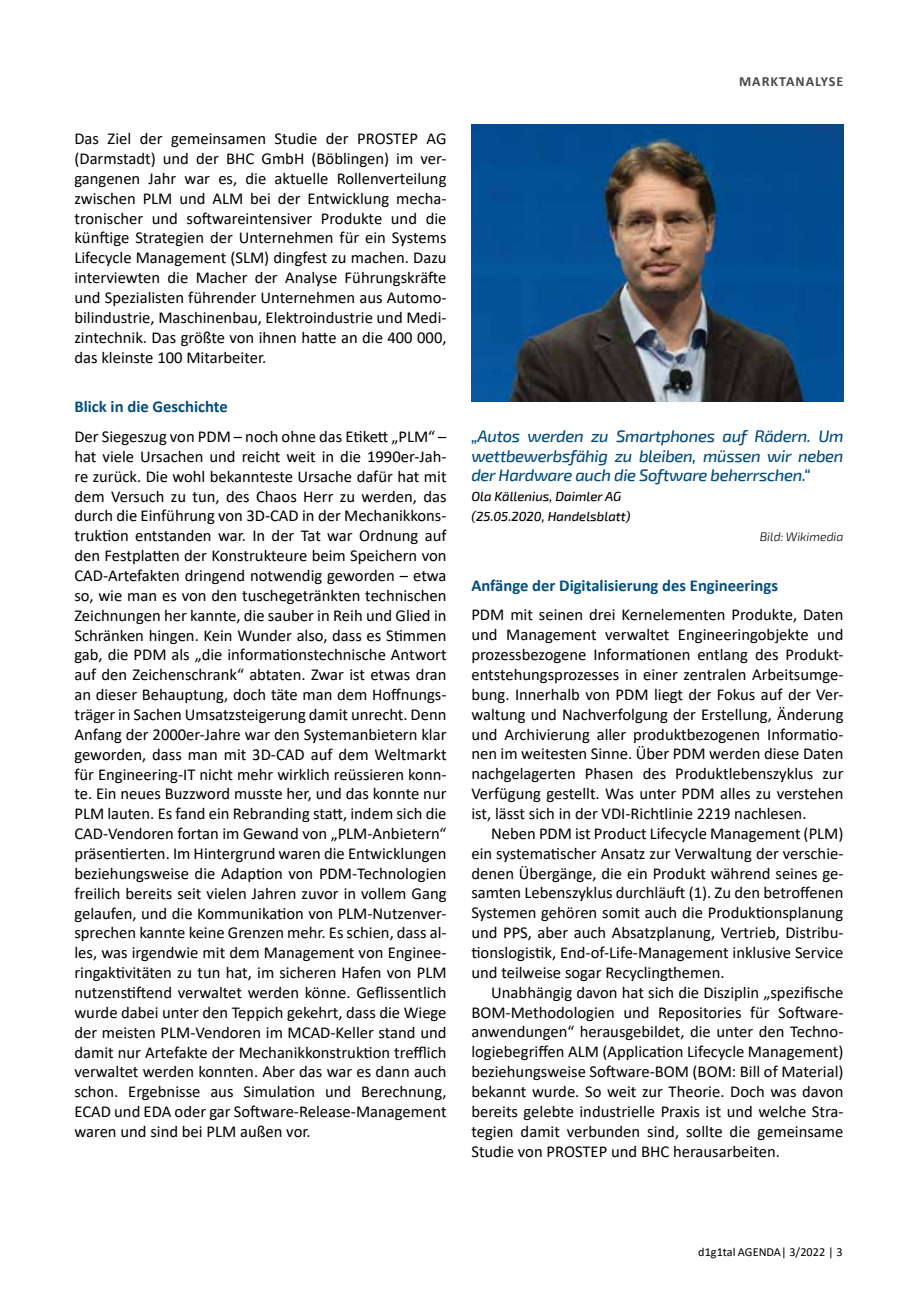
<style>
.page{position:relative;width:913px;height:1315px;background:#fff}
.page>*{position:absolute;margin:0;border:0;box-sizing:border-box;transform-origin:0 0}
.t1{font:16.62px/19.8px "Calibri";color:#000;text-align:justify}
.t2{font:italic 500 16.62px/19.8px "Exo 2";letter-spacing:-.02em;color:#004d7e;text-align:justify}
.t3{font:700 16.62px "Calibri";color:#004d7e}
.t4{font:700 14px "Calibri";letter-spacing:.07em;color:#4a4a49}
.t5{font:italic 500 13.12px/19.8px "Exo 2";color:#000}
.t6{font:12.25px "Calibri";color:#000}
.t7{font:italic 300 12.25px "Exo 2";color:#000}
</style>
<div class="page">
<img style="left:471px;top:124px;width:372px;height:278px">
<p class="t4" style="left:739px;top:71px;width:106px">MARKTANALYSE</p>
<p class="t1" style="left:74px;top:128px;width:374px">Das Ziel der gemeinsamen Studie der PROSTEP AG (Darmstadt) und der BHC GmbH (Böblingen) im ver&shy;gangenen Jahr war es, die aktuelle Rollenverteilung zwischen PLM und ALM bei der Entwicklung mecha&shy;tronischer und softwareintensiver Produkte und die künftige Strategien der Unternehmen für ein Systems Lifecycle Management (SLM) dingfest zu machen. Dazu interviewten die Macher der Analyse Führungskräfte und Spezialisten führender Unternehmen aus Automo&shy;bilindustrie, Maschinenbau, Elektroindustrie und Medi&shy;zintechnik. Das größte von ihnen hatte an die 400 000, das kleinste 100 Mitarbeiter.</p>
<p class="t3" style="left:74px;top:395px;width:155px">Blick in die Geschichte</p>
<p class="t1" style="left:74px;top:426px;width:374px">Der Siegeszug von PDM – noch ohne das Etikett „PLM“ – hat viele Ursachen und reicht weit in die 1990er-Jah&shy;re zurück. Die wohl bekannteste Ursache dafür hat mit dem Versuch zu tun, des Chaos Herr zu werden, das durch die Einführung von 3D-CAD in der Mechanikkons&shy;truktion entstanden war. In der Tat war Ordnung auf den Festplatten der Konstrukteure beim Speichern von CAD-Artefakten dringend notwendig geworden – etwa so, wie man es von den tuschegetränkten technischen Zeichnungen her kannte, die sauber in Reih und Glied in Schränken hingen. Kein Wunder also, dass es Stimmen gab, die PDM als „die informationstechnische Antwort auf den Zeichenschrank“ abtaten. Zwar ist etwas dran an dieser Behauptung, doch täte man dem Hoffnungs&shy;träger in Sachen Umsatzsteigerung damit unrecht. Denn Anfang der 2000er-Jahre war den Systemanbietern klar geworden, dass man mit 3D-CAD auf dem Weltmarkt für Engineering-IT nicht mehr wirklich reüssieren konn&shy;te. Ein neues Buzzword musste her, und das konnte nur PLM lauten. Es fand ein Rebranding statt, indem sich die CAD-Vendoren fortan im Gewand von „PLM-Anbietern“ präsentierten. Im Hintergrund waren die Entwicklungen beziehungsweise die Adaption von PDM-Technologien freilich bereits seit vielen Jahren zuvor in vollem Gang gelaufen, und die Kommunikation von PLM-Nutzenver&shy;sprechen kannte keine Grenzen mehr. Es schien, dass al&shy;les, was irgendwie mit dem Management von Enginee&shy;ringaktivitäten zu tun hat, im sicheren Hafen von PLM nutzenstiftend verwaltet werden könne. Geflissentlich wurde dabei unter den Teppich gekehrt, dass die Wiege der meisten PLM-Vendoren im MCAD-Keller stand und damit nur Artefakte der Mechanikkonstruktion trefflich verwaltet werden konnten. Aber das war es dann auch schon. Ergebnisse aus Simulation und Berechnung, ECAD und EDA oder gar Software-Release-Management waren und sind bei PLM außen vor.</p>
<p class="t2" style="left:471px;top:426px;width:374px">„Autos werden zu Smartphones auf Rädern. Um wettbewerbsfähig zu bleiben, müssen wir neben der Hardware auch die Software beherrschen.“</p>
<p class="t5" style="left:471px;top:487px;width:160px">Ola Källenius, Daimler AG (25.05.2020, Handelsblatt)</p>
<p class="t7" style="left:760px;top:529px;width:85px">Bild: Wikimedia</p>
<p class="t3" style="left:471px;top:573px;width:308px">Anfänge der Digitalisierung des Engineerings</p>
<p class="t1" style="left:471px;top:604px;width:374px">PDM mit seinen drei Kernelementen Produkte, Daten und Management verwaltet Engineeringobjekte und prozessbezogene Informationen entlang des Produkt&shy;entstehungsprozesses in einer zentralen Arbeitsumge&shy;bung. Innerhalb von PDM liegt der Fokus auf der Ver&shy;waltung und Nachverfolgung der Erstellung, Änderung und Archivierung aller produktbezogenen Informatio&shy;nen im weitesten Sinne. Über PDM werden diese Daten nachgelagerten Phasen des Produktlebenszyklus zur Verfügung gestellt. Was unter PDM alles zu verstehen ist, lässt sich in der VDI-Richtlinie 2219 nachlesen.</p>
<p class="t1" style="left:471px;top:823px;width:374px;text-indent:20px">Neben PDM ist Product Lifecycle Management (PLM) ein systematischer Ansatz zur Verwaltung der verschie&shy;denen Übergänge, die ein Produkt während seines ge&shy;samten Lebenszyklus durchläuft (1). Zu den betroffenen Systemen gehören somit auch die Produktionsplanung und PPS, aber auch Absatzplanung, Vertrieb, Distribu&shy;tionslogistik, End-of-Life-Management inklusive Service und teilweise sogar Recyclingthemen.</p>
<p class="t1" style="left:471px;top:982px;width:374px;text-indent:20px">Unabhängig davon hat sich die Disziplin „spezifische BOM-Methodologien und Repositories für Software&shy;anwendungen“ herausgebildet, die unter den Techno&shy;logiebegriffen ALM (Application Lifecycle Management) beziehungsweise Software-BOM (BOM: Bill of Material) bekannt wurde. So weit zur Theorie. Doch was davon bereits gelebte industrielle Praxis ist und welche Stra&shy;tegien damit verbunden sind, sollte die gemeinsame Studie von PROSTEP und BHC herausarbeiten.</p>
<p class="t6" style="left:698px;top:1243px;width:146px">d1g1tal AGENDA| 3/2022 | 3</p>
</div>
